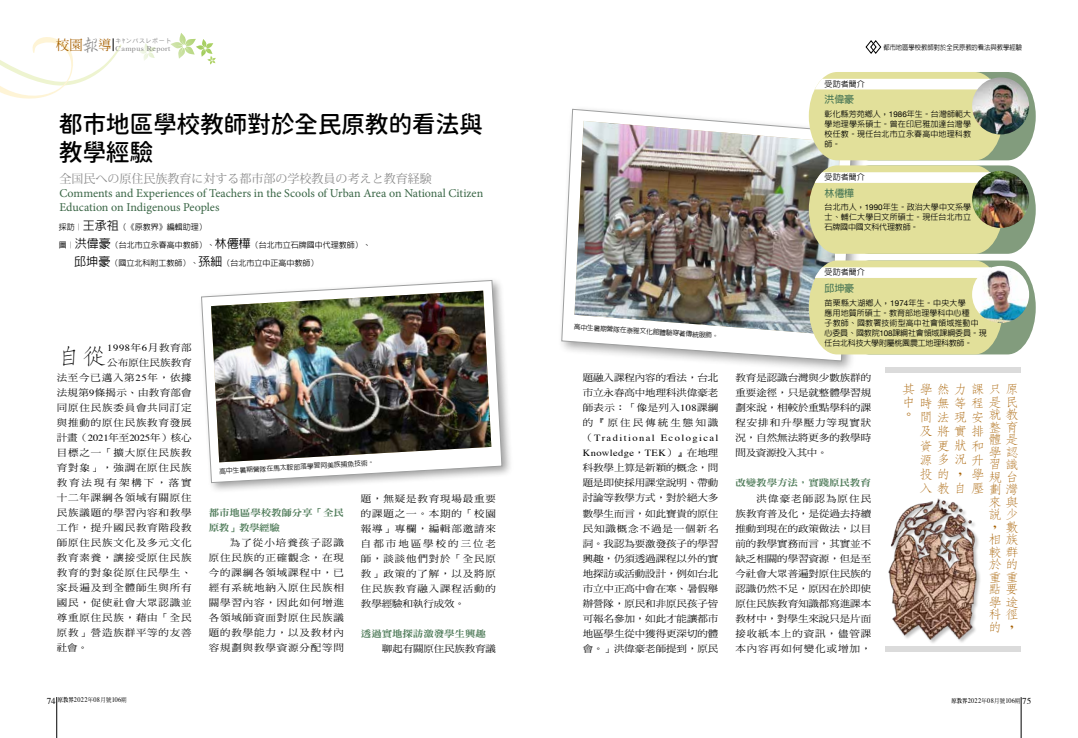
<style>
.page{position:relative;width:1078px;height:738px;background:#fff}
.page>*{position:absolute;margin:0;border:0;box-sizing:border-box;transform-origin:0 0}
.t1{font:24px/28px "Gen Sen Rounded TW M";letter-spacing:-.02em;color:#000}
.t2{font:300 22.9px "AR Fang Song B5 HK";color:#000;scale:1.11 1}
.t3{font:300 12.6px/12.5px "AR Fang Song B5 HK";color:#a76000;scale:1.11 1}
.t4{font:12px/14.5px "Minion Pro";color:#396545}
.t5{font:12px "Koz Min Pro";color:#898989}
.t6{font:700 10px "AR Hei B5";letter-spacing:-.025em;color:#4e7a58}
.t7{font:9.4px/15px "DF Ming Std W5";letter-spacing:.08em;color:#000;text-align:justify;scale:1.11 1}
.t8{font:9.4px/15px "Times";letter-spacing:.135em;color:#000;scale:1.11 1}
.t9{font:9.4px/15px "DF Ming Std W9";letter-spacing:-.01em;color:#4e7a58;scale:1.11 1}
.t10{font:9.4px "DF Ming Std W5";letter-spacing:-.015em;color:#000;scale:1.11 1}
.t11{font:500 8px/10px "AR Hei B5";letter-spacing:.005em;color:#000;text-align:justify}
.t12{font:7.2px "Times";letter-spacing:.05em;color:#898989;scale:1.11 1}
.t13{font:7px "Times";letter-spacing:.05em;color:#000;scale:.9 1}
.t14{font:500 7px "AR Hei B5";color:#000;scale:.9 1}
.t15{font:500 6.7px "AR Hei B5";color:#000}
.t16{font:6px "Heisei Kaku Go Std W3";letter-spacing:.1em;color:#898989}
.s1{font-family:"AR Xing Shu B5";font-weight:500;font-size:18.5px}
.s2{font-size:12px}
.s3{font-family:"DF Ming Std W5"}
.s4{font-family:"Times"}
.s5{font-family:"Helvetica Neue";font-weight:400}
.s6{font-size:9px}
.s7{font-family:"AR Ming B5";font-weight:800;font-size:6px}
.s8{font-family:"DF Ming Std W5";font-size:6px}
</style>
<div class="page">
<svg style="left:170px;top:33px;width:46px;height:32px"></svg>
<svg style="left:139px;top:43px;width:16px;height:18px"></svg>
<hr style="left:57px;top:696px;width:1px;height:41px;background:#000">
<hr style="left:1020px;top:696px;width:1px;height:41px;background:#000">
<svg style="left:0;top:37px;width:122px;height:62px"></svg>
<div style="left:557px;top:105px;width:308px;height:269px;background:#000;opacity:.38"></div>
<svg style="left:561px;top:109px;width:291px;height:252px"></svg>
<img style="left:574px;top:121px;width:266px;height:213px">
<svg style="left:865px;top:40px;width:16px;height:14px"></svg>
<div style="left:198px;top:276px;width:315px;height:217px;background:#000;opacity:.38"></div>
<svg style="left:201px;top:280px;width:301px;height:202px"></svg>
<img style="left:211px;top:290px;width:280px;height:172px">
<div style="left:885px;top:366px;width:134px;height:6px;background:#dbdbdb"></div>
<div style="left:885px;top:645px;width:134px;height:6px;background:#dbdbdb"></div>
<img style="left:888px;top:498px;width:92px;height:145px">
<svg style="left:808px;top:72px;width:227px;height:181px;background:#d5d6a4"></svg>
<img style="left:971px;top:171px;width:57px;height:57px;border-radius:29px">
<svg style="left:808px;top:260px;width:227px;height:94px;background:#dadca5"></svg>
<img style="left:971px;top:266px;width:57px;height:57px;border-radius:29px">
<p class="t12" style="left:56px;top:42px;width:105px"><sup>校園</sup><span class="s1">報</span><sup>導</sup> Campus Report</p>
<p class="t16" style="left:116px;top:37px;width:57px">キﾔンパスレポート</p>
<h1 class="t1" style="left:59px;top:111px;width:425px">都市地區學校教師對於全民原教的看法與教學經驗</h1>
<p class="t5" style="left:59px;top:170px;width:374px">全国民への原住民族教育に対する都市部の学校教員の考えと教育経験</p>
<p class="t4" style="left:59px;top:185px;width:425px">Comments and Experiences of Teachers in the Scools of Urban Area on National Citizen<br>Education on Indigenous Peoples</p>
<p class="t11" style="left:59px;top:222px;width:149px">採訪︱<span class="s2">王承祖</span>（《原教界》編輯助理）</p>
<p class="t11" style="left:59px;top:240px;width:313px">圖︱<span class="s2">洪偉豪</span>（台北市立永春高中教師）、<span class="s2">林僊樺</span>（台北市立石牌國中代理教師）、</p>
<p class="t11" style="left:74px;top:258px;width:245px"><span class="s2">邱坤豪</span>（國立北科附工教師）、<span class="s2">孫細</span>（台北市立中正高中教師）</p>
<h2 class="t2" style="left:57px;top:344px;width:47px">自從</h2>
<p class="t8" style="left:107px;top:339px;width:78px">1998<span class="s3">年</span>6<span class="s3">月教育部</span></p>
<p class="t7" style="left:57px;top:354px;width:123px;text-indent:50px">公布原住民族教育法至今已邁入第<span class="s4">25</span>年，依據法規第<span class="s4">9</span>條揭示、由教育部會同原住民族委員會共同訂定與推動的原住民族教育發展計畫（<span class="s4">2021</span>年至<span class="s4">2025</span>年）核心目標之一「擴大原住民族教育對象」，強調在原住民族教育法現有架構下，落實十二年課綱各領域有關原住民族議題的學習內容和教學工作，提升國民教育階段教師原住民族文化及多元文化教育素養，讓接受原住民族教育的對象從原住民學生、家長遍及到全體師生與所有國民，促使社會大眾認識並尊重原住民族，藉由「全民原教」營造族群平等的友善社會。</p>
<p class="t15" style="left:219px;top:467px;width:157px;rotate:-3deg">高中生暑期營隊在馬太鞍部落學習阿美族捕魚技術。</p>
<p class="t9" style="left:209px;top:505px;width:123px">都市地區學校教師分享「全民原教」教學經驗</p>
<p class="t7" style="left:209px;top:535px;width:123px;text-indent:21px">為了從小培養孩子認識原住民族的正確觀念，在現今的課綱各領域課程中，已經有系統地納入原住民族相關學習內容，因此如何增進各領域師資面對原住民族議題的教學能力，以及教材內容規劃與教學資源分配等問</p>
<p class="t7" style="left:361px;top:490px;width:123px">題，無疑是教育現場最重要的課題之一。本期的「校園報導」專欄，編輯部邀請來自都市地區學校的三位老師，談談他們對於「全民原教」政策的了解，以及將原住民族教育融入課程活動的教學經驗和執行成效。</p>
<p class="t9" style="left:361px;top:625px;width:114px">透過實地探訪激發學生興趣</p>
<p class="t10" style="left:382px;top:643px;width:104px">聊起有關原住民族教育議</p>
<p class="t15" style="left:574px;top:322px;width:146px;rotate:4deg">高中生暑期營隊在泰雅文化館體驗穿著傳統服飾。</p>
<p class="t7" style="left:582px;top:370px;width:124px">題融入課程內容的看法，台北市立永春高中地理科洪偉豪老師表示：「像是列入<span class="s4">108</span>課綱的『原住民傳統生態知識</p>
<p class="t8" style="left:582px;top:429px;width:124px"><span class="s3">（</span>Traditional Ecological<br>Knowledge<span class="s3">，</span>TEK<span class="s3">）』在地理</span></p>
<p class="t7" style="left:582px;top:460px;width:124px">科教學上算是新穎的概念，問題是即使採用課堂說明、帶動討論等教學方式，對於絕大多數學生而言，如此寶貴的原住民知識概念不過是一個新名詞。我認為要激發孩子的學習興趣，仍須透過課程以外的實地探訪或活動設計，例如台北市立中正高中會在寒、暑假舉辦營隊，原民和非原民孩子皆可報名參加，如此才能讓都市地區學生從中獲得更深切的體會。」洪偉豪老師提到，原民</p>
<p class="t14" style="left:883px;top:43px;width:156px">都市地區學校教師對於全民原教的看法與教學經驗</p>
<p class="t11" style="left:824px;top:79px;width:42px">受訪者簡介</p>
<p class="t6" style="left:824px;top:94px;width:31px">洪偉豪</p>
<p class="t11" style="left:824px;top:109px;width:148px">彰化縣芳苑鄉人，<span class="s5">1986</span>年生。台灣師範大學地理學系碩士。曾在印尼雅加達台灣學校任教。現任台北市立永春高中地理科教師。</p>
<p class="t11" style="left:824px;top:172px;width:42px">受訪者簡介</p>
<p class="t6" style="left:824px;top:188px;width:31px">林僊樺</p>
<p class="t11" style="left:824px;top:202px;width:148px">台北市人，<span class="s5">1990</span>年生。政治大學中文系學士、輔仁大學日文所碩士。現任台北市立石牌國中國文科代理教師。</p>
<p class="t11" style="left:824px;top:267px;width:42px">受訪者簡介</p>
<p class="t6" style="left:824px;top:283px;width:31px">邱坤豪</p>
<p class="t11" style="left:824px;top:297px;width:163px;text-align:left">苗栗縣大湖鄉人，<span class="s5">1974</span>年生。中央大學<br>應用地質所碩士。教育部地理學科中心種<br>子教師、國教署技術型高中社會領域推動中心委員、國教院<span class="s5">108</span>課綱社會領域課綱委員。現任台北科技大學附屬桃園農工地理科教師。</p>
<p class="t7" style="left:735px;top:370px;width:124px">教育是認識台灣與少數族群的重要途徑，只是就整體學習規劃來說，相較於重點學科的課程安排和升學壓力等現實狀況，自然無法將更多的教學時間及資源投入其中。</p>
<p class="t9" style="left:735px;top:475px;width:123px">改變教學方法，實踐原民教育</p>
<p class="t7" style="left:735px;top:490px;width:124px;text-indent:21px">洪偉豪老師認為原住民族教育普及化，是從過去持續推動到現在的政策做法，以目前的教學實務而言，其實並不缺乏相關的學習資源，但是至今社會大眾普遍對原住民族的認識仍然不足，原因在於即使原住民族教育知識都寫進課本教材中，對學生來說只是片面接收紙本上的資訊，儘管課本內容再如何變化或增加，</p>
<h3 class="t3" style="left:901px;top:383px;width:58px">其學然力中<br>。</h3>
<h3 class="t3" style="left:970px;top:383px;width:27px">課只</h3>
<h3 class="t3" style="left:1004px;top:383px;width:12px">原</h3>
<h3 class="t3" style="left:987px;top:395px;width:29px">是民就教整育體是學認習<br>規台劃灣來與說少，<br>相族較群於的重重點要學途科徑的，</h3>
<h3 class="t3" style="left:918px;top:396px;width:59px;line-height:14px">時無等程間<br>及將實排資更狀和源多況升投的，<br>入教自</h3>
<h3 class="t3" style="left:936px;top:411px;width:44px">法現安</h3>
<h3 class="t3" style="left:1004px;top:458px;width:13px">識</h3>
<h3 class="t3" style="left:970px;top:466px;width:13px;line-height:14px">學壓</h3>
<h3 class="t3" style="left:1004px;top:520px;width:13px">數</h3>
<p class="t13" style="left:47px;top:693px;width:90px"><span class="s6">74</span> <span class="s7">原教界</span>2022<span class="s8">年</span>08<span class="s8">月號</span>106<span class="s8">期</span></p>
<p class="t13" style="left:951px;top:693px;width:90px"><span class="s7">原教界</span>2022<span class="s8">年</span>08<span class="s8">月號</span>106<span class="s8">期</span> <span class="s6">75</span></p>
</div>
